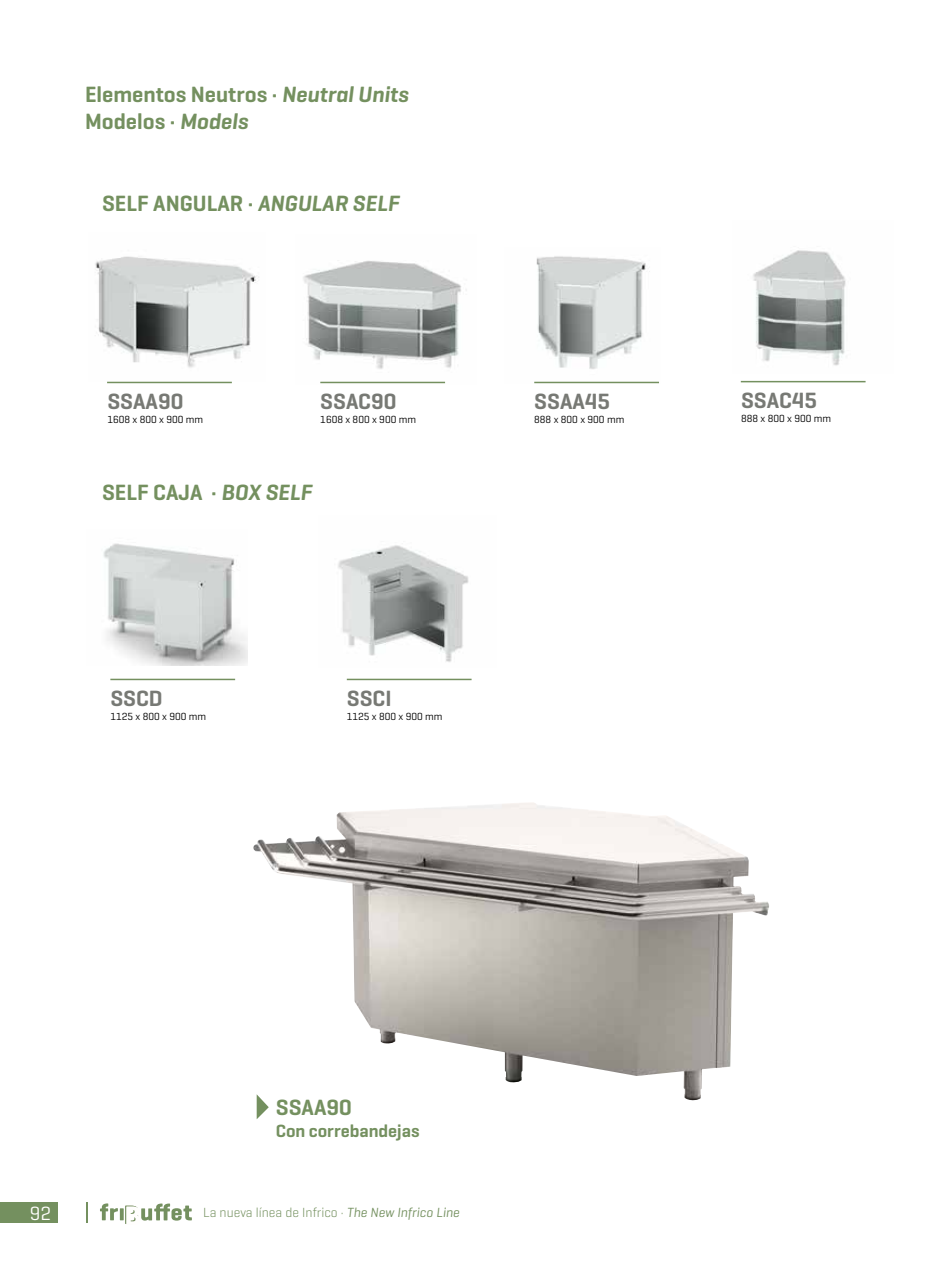
<style>
.page{position:relative;width:936px;height:1263px;background:#fff}
.page>*{position:absolute;margin:0;border:0;box-sizing:border-box;transform-origin:0 0}
.t1{font:600 22.5px/27px "Geogrotesque";color:#74905f}
.t2{font:600 22.5px "Geogrotesque";color:#777974}
.t3{font:19.5px "Geogrotesque";color:#fffefd}
.t4{font:600 18px "Geogrotesque";color:#74905f}
.t5{font:300 13.5px "Geogrotesque";color:#74905f}
.t6{font:10.5px "Geogrotesque";color:#000}
.s1{font-style:italic}
.s2{font-weight:400;font-style:italic}
</style>
<div class="page">
<div style="left:0;top:1202px;width:58px;height:20px;background:#74905f"></div>
<svg style="left:86px;top:1202px;width:1px;height:20px"></svg>
<svg style="left:100px;top:1203px;width:18px;height:17px"></svg>
<svg style="left:120px;top:1208px;width:4px;height:12px"></svg>
<svg style="left:125px;top:1203px;width:67px;height:21px"></svg>
<img style="left:95px;top:256px;width:164px;height:126px">
<img style="left:303px;top:261px;width:164px;height:123px">
<img style="left:534px;top:256px;width:125px;height:128px">
<img style="left:753px;top:250px;width:93px;height:116px">
<img style="left:103px;top:543px;width:145px;height:122px">
<img style="left:338px;top:545px;width:131px;height:117px">
<img style="left:253px;top:802px;width:516px;height:299px">
<svg style="left:257px;top:1094px;width:12px;height:25px"></svg>
<hr style="left:107px;top:382px;width:125px;height:1px;background:#74905f">
<hr style="left:740px;top:381px;width:125px;height:1px;background:#74905f">
<hr style="left:320px;top:382px;width:125px;height:1px;background:#74905f">
<hr style="left:110px;top:679px;width:125px;height:1px;background:#74905f">
<hr style="left:534px;top:382px;width:125px;height:1px;background:#74905f">
<hr style="left:347px;top:679px;width:124px;height:1px;background:#74905f">
<p class="t1" style="left:85px;top:81px;width:325px">Elementos Neutros · <span class="s1">Neutral Units<br></span>Modelos · <span class="s1">Models</span></p>
<p class="t1" style="left:102px;top:190px;width:298px">SELF ANGULAR · <span class="s1">ANGULAR SELF</span></p>
<p class="t2" style="left:107px;top:387px;width:77px">SSAA90</p>
<p class="t2" style="left:320px;top:387px;width:78px">SSAC90</p>
<p class="t2" style="left:741px;top:387px;width:78px">SSAC45</p>
<p class="t2" style="left:534px;top:387px;width:77px">SSAA45</p>
<p class="t6" style="left:107px;top:413px;width:97px">1608 x 800 x 900 mm</p>
<p class="t6" style="left:320px;top:413px;width:97px">1608 x 800 x 900 mm</p>
<p class="t6" style="left:741px;top:412px;width:92px">888 x 800 x 900 mm</p>
<p class="t6" style="left:534px;top:413px;width:92px">888 x 800 x 900 mm</p>
<p class="t1" style="left:102px;top:478px;width:211px">SELF CAJA · <span class="s1">BOX SELF</span></p>
<p class="t2" style="left:110px;top:684px;width:54px">SSCD</p>
<p class="t6" style="left:110px;top:710px;width:97px">1125 x 800 x 900 mm</p>
<p class="t2" style="left:347px;top:684px;width:46px">SSCI</p>
<p class="t6" style="left:347px;top:710px;width:97px">1125 x 800 x 900 mm</p>
<p class="t1" style="left:276px;top:1094px;width:77px">SSAA90</p>
<p class="t4" style="left:276px;top:1120px;width:145px">Con correbandejas</p>
<p class="t3" style="left:30px;top:1201px;width:23px">92</p>
<p class="t5" style="left:203px;top:1204px;width:258px">La nueva línea de Infrico · <span class="s2">The New Infrico Line</span></p>
</div>
